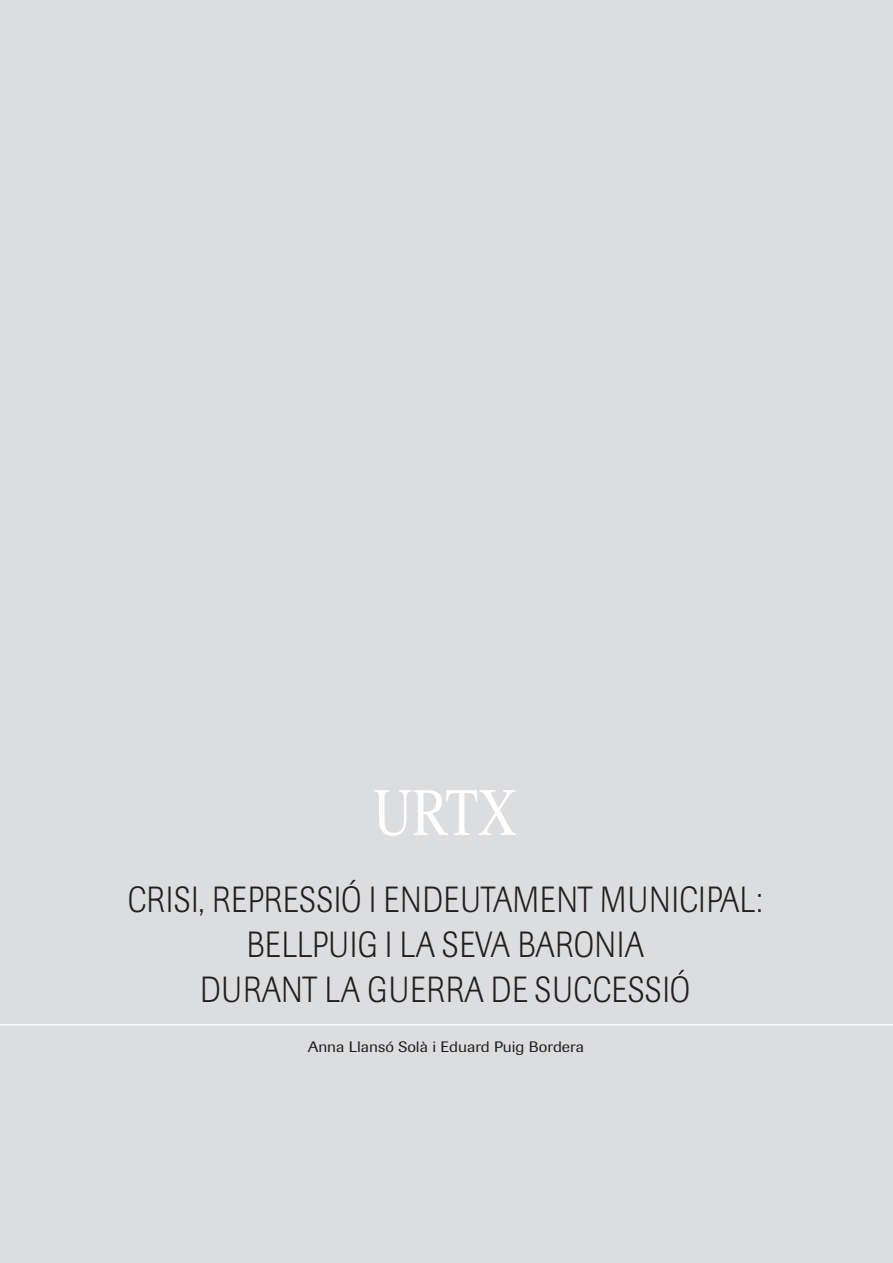
<style>
.page{position:relative;width:893px;height:1263px;background:#fff}
.page>*{position:absolute;margin:0;border:0;box-sizing:border-box;transform-origin:0 0}
.t1{font:67.5px "Times";color:#fff;scale:.8 1}
.t2{font:300 36px/45px "Imago";letter-spacing:.02em;color:#231f20;text-align:center;scale:.85 1}
.t3{font:15px "Imago";color:#231f20;scale:1.1 1}
</style>
<div class="page">
<div style="left:1px;top:0;width:892px;height:1263px;background:#dcdddf"></div>
<hr style="left:0;top:0;width:1px;height:1263px;background:#dcdddf">
<hr style="left:0;top:1024px;width:893px;height:1px;background:#fff">
<h1 class="t1" style="left:373px;top:789px;width:181px">URTX</h1>
<p class="t2" style="left:128px;top:880px;width:749px">CRISI, REPRESSIÓ I ENDEUTAMENT MUNICIPAL:<br>BELLPUIG I LA SEVA BARONIA<br>DURANT LA GUERRA DE SUCCESSIÓ</p>
<p class="t3" style="left:308px;top:1041px;width:253px">Anna Llansó Solà i Eduard Puig Bordera</p>
</div>
